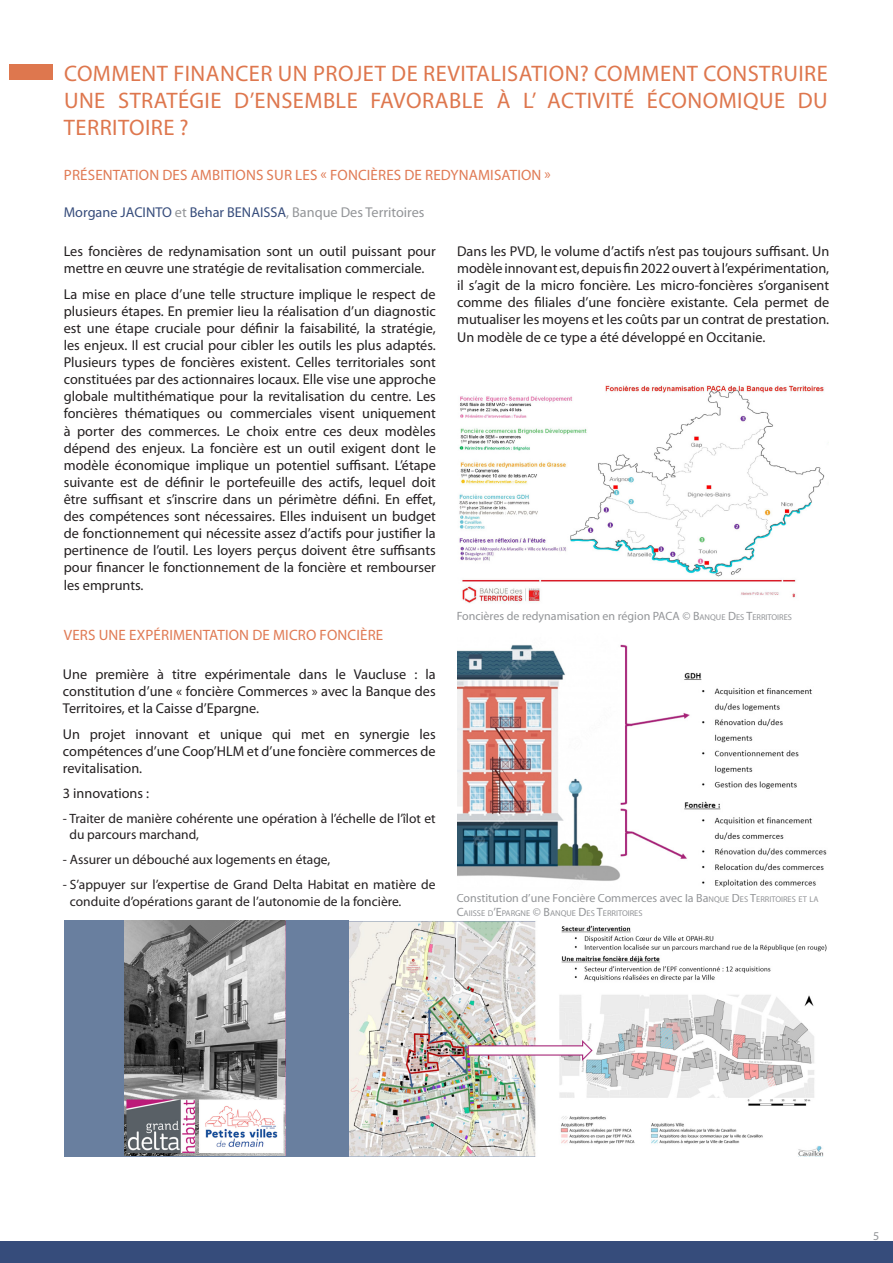
<style>
.page{position:relative;width:893px;height:1263px;background:#fff}
.page>*{position:absolute;margin:0;border:0;box-sizing:border-box;transform-origin:0 0}
.t1{font:22.5px "Myriad Pro";letter-spacing:.02em;color:#de774e}
.t2{font:15px "Myriad Pro";letter-spacing:.01em;color:#e07a54}
.t3{font:14.25px/17.1px "Myriad Pro";color:#231f20;text-align:justify}
.t4{font:14.25px "Myriad Pro";color:#364c7b}
.t5{font:13.5px/16.2px "Myriad Pro";color:#231f20}
.t6{font:12px "Myriad Pro";color:#939598}
.t7{font:8.4px "Myriad Pro";color:#939598}
.s1{color:#939598}
.s2{font-style:inherit}
.s3{font-size:8.4px}
.s4{font-size:12px}
</style>
<div class="page">
<div style="left:64px;top:921px;width:315px;height:236px;background:#697f9f"></div>
<div style="left:0;top:1242px;width:893px;height:21px;background:#364c7b"></div>
<div style="left:9px;top:64px;width:44px;height:16px;background:#de774e"></div>
<img style="left:459px;top:385px;width:370px;height:218px">
<img style="left:458px;top:644px;width:369px;height:243px">
<img style="left:350px;top:921px;width:477px;height:235px">
<img style="left:125px;top:921px;width:160px;height:234px">
<h1 class="t1" style="left:64px;top:59px;width:31px">Comm</h1>
<h1 class="t1" style="left:130px;top:59px;width:76px">ent financ</h1>
<h1 class="t1" style="left:249px;top:59px;width:377px">er un proj et de revitalisation? Comm</h1>
<h1 class="t1" style="left:660px;top:59px;width:58px">ent cons</h1>
<h1 class="t1" style="left:759px;top:59px;width:70px">truire</h1>
<h1 class="t1" style="left:64px;top:86px;width:611px">un e stratégie d’ens emb le favorab le à l’ activité économ</h1>
<h1 class="t1" style="left:737px;top:86px;width:75px">ique du</h1>
<h1 class="t1" style="left:64px;top:113px;width:126px">territoire ?</h1>
<p class="t2" style="left:64px;top:166px;width:138px">Présentation des amb</p>
<p class="t2" style="left:220px;top:166px;width:25px">itions</p>
<p class="t2" style="left:267px;top:166px;width:74px">su r les « fonc</p>
<p class="t2" style="left:367px;top:166px;width:85px">ières de redynam</p>
<p class="t2" style="left:490px;top:166px;width:62px">isation »</p>
<p class="t4" style="left:64px;top:204px;width:362px">Morgane JACINTO <span class="s1">et</span> Behar BENAISSA<span class="s1">, Banque Des Territoires</span></p>
<p class="t3" style="left:64px;top:242px;width:373px">Les foncières de redynamisation sont un outil puissant pour mettre en œuvre une stratégie de revitalisation commerciale.</p>
<p class="t3" style="left:64px;top:285px;width:374px">La mise en place d’une telle structure implique le respect de plusieurs étapes. En premier lieu la réalisation d’un diagnostic est une étape cruciale pour définir la faisabilité, la stratégie, les enjeux. I l est crucial pour cibler les outils les plus adaptés.<br>Plusieurs types de foncières existent. Celles territoriales sont constituées par des actionnaires locaux. Elle vise une approche globale multithématique pour la revitalisation du centre. Les foncières thématiques ou commerciales visent uniquement à porter des commerces. Le choix entre ces deux modèles dépend des enjeux. La foncière est un outil exigent dont le modèle économique implique un potentiel suffisant. L’étape suivante est de définir le portefeuille des actifs, lequel doit être suffisant et s’inscrire dans un périmètre défini. En effet, des compétences sont nécessaires. Elles induisent un budget de fonctionnement qui nécessite assez d’actifs pour justifier la pertinence de l’outil. Les loyers perçus doivent être suffisants pour financer le fonctionnement de la foncière et rembourser les emprunts.</p>
<p class="t2" style="left:64px;top:625px;width:266px">vers un e expérimentation de micro fonc</p>
<p class="t2" style="left:356px;top:625px;width:28px">ière</p>
<p class="t3" style="left:63px;top:665px;width:374px">Une première à titre expérimentale dans le Vaucluse : la constitution d’une « foncière Commerces » avec la Banque des Territoires, et la Caisse d’Epargne.</p>
<p class="t3" style="left:63px;top:725px;width:374px">Un projet innovant et unique qui met en synergie les compétences d’une Coop’HLM et d’une foncière commerces de revitalisation.</p>
<p class="t3" style="left:63px;top:785px;width:88px">3 innovations :</p>
<p class="t5" style="left:69px;top:810px;width:368px;text-indent:-6px">- Traiter de manière cohérente une opération à l’échelle de l’îlot et du parcours marchand,</p>
<p class="t5" style="left:63px;top:851px;width:269px">- Assurer un débouché aux logements en étage,</p>
<p class="t5" style="left:70px;top:875px;width:367px;line-height:17.1px;text-indent:-7px">- S’appuyer sur l’expertise de Grand Delta Habitat en matière de conduite d’opérations garant de l’autonomie de la foncière.</p>
<p class="t3" style="left:457px;top:242px;width:374px">Dans les PVD, le volume d’actifs n’est pas toujours suffisant. Un modèle innovant est, depuis fin 2022 ouvert à l’expérimentation, il s’agit de la micro foncière. Les micro-foncières s’organisent comme des filiales d’une foncière existante. Cela permet de mutualiser les moyens et les coûts par un contrat de prestation.<br>Un modèle de ce type a été développé en Occitanie.</p>
<p class="t6" style="left:457px;top:608px;width:336px">Foncières de redynamisation en région PACA © <span class="s2">B</span><span class="s3">ANQUE</span> <span class="s2">D</span><span class="s3">ES</span> <span class="s2">T</span><span class="s3">ERRITOIRES</span></p>
<p class="t6" style="left:457px;top:890px;width:363px">Constitution d’une Foncière Commerces avec la Ba<span class="s3">NQUE</span> <span class="s2">D</span><span class="s3">ES</span> <span class="s2">T</span><span class="s3">ERRITOIRES ET LA</span></p>
<p class="t7" style="left:457px;top:908px;width:187px"><span class="s4">C</span>AIISSE D<span class="s4">’E</span>PARGNE <span class="s4">©</span> <span class="s4">B</span>ANQUE <span class="s4">D</span>ES <span class="s4">T</span>ERRITOIRES</p>
<p class="t6" style="left:873px;top:1229px;width:8px">5</p>
</div>
